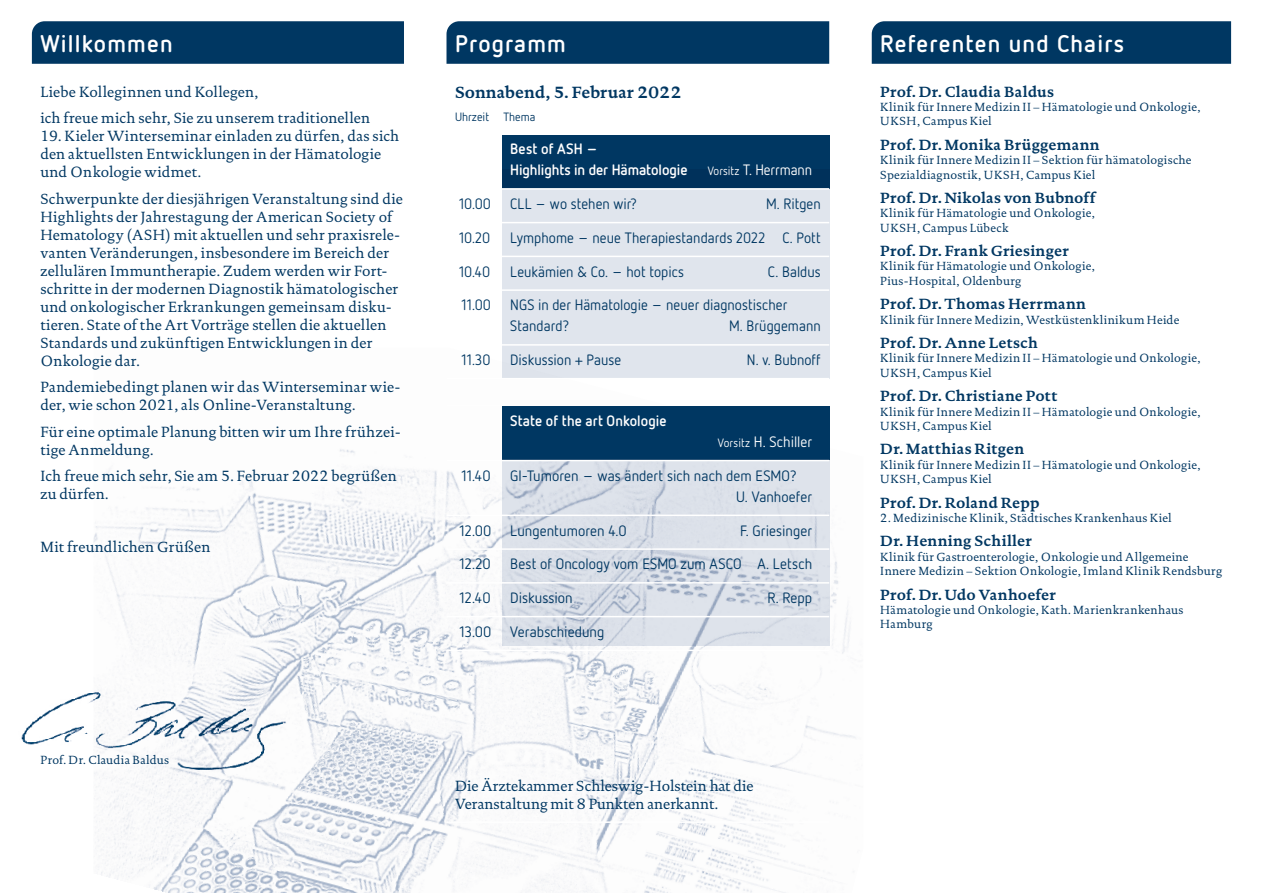
<style>
.page{position:relative;width:1263px;height:893px;background:#fff}
.page>*{position:absolute;margin:0;border:0;box-sizing:border-box;transform-origin:0 0}
.Head{font:700 24px "Netto OT";letter-spacing:.05em;color:#fff}
.t1{font:700 16.5px "DTL Documenta TOT";color:#003762}
.Programm{font:15px/18px "DTL Documenta TOT";letter-spacing:.015em;color:#003762}
.Programm-2{font:15px/21px "Netto OT";letter-spacing:.005em;color:#003762}
.Programm-3{font:700 15px "DTL Documenta TOT";letter-spacing:.015em;color:#003762}
.Programm-4{font:700 15px/21px "Netto OT";color:#fff}
.Programm-5{font:15px "Netto OT";letter-spacing:-.005em;color:#fff}
.Programm-6{font:12px/14.4px "DTL Documenta TOT";letter-spacing:.03em;color:#003762}
.t2{font:12px "Netto OT";color:#003762}
.s1{font-size:12px}
</style>
<div class="page">
<img style="left:94px;top:348px;width:762px;height:545px">
<div style="left:502px;top:406px;width:327px;height:54px;background:#003762"></div>
<svg style="left:502px;top:459px;width:327px;height:187px;background:#d7dde6"></svg>
<div style="left:32px;top:21px;width:372px;height:43px;background:#003762"></div>
<img style="left:21px;top:687px;width:268px;height:91px">
<div style="left:446px;top:21px;width:383px;height:43px;background:#003762"></div>
<div style="left:502px;top:135px;width:327px;height:54px;background:#003762"></div>
<div style="left:502px;top:190px;width:327px;height:188px;background:#e0e5ed"></div>
<hr style="left:446px;top:188px;width:383px;height:2px;background:#fff">
<hr style="left:446px;top:222px;width:383px;height:1px;background:#fff">
<hr style="left:446px;top:256px;width:383px;height:1px;background:#fff">
<hr style="left:446px;top:289px;width:383px;height:2px;background:#fff">
<hr style="left:446px;top:344px;width:383px;height:2px;background:#fff">
<hr style="left:446px;top:378px;width:383px;height:1px;background:#fff">
<hr style="left:446px;top:405px;width:383px;height:1px;background:#fff">
<hr style="left:446px;top:460px;width:383px;height:1px;background:#fff">
<hr style="left:446px;top:515px;width:383px;height:1px;background:#fff">
<hr style="left:446px;top:548px;width:383px;height:2px;background:#fff">
<hr style="left:446px;top:582px;width:383px;height:2px;background:#fff">
<hr style="left:446px;top:616px;width:383px;height:1px;background:#fff">
<hr style="left:446px;top:650px;width:383px;height:1px;background:#fff">
<hr style="left:446px;top:821px;width:383px;height:2px;background:#fff">
<div style="left:872px;top:21px;width:359px;height:43px;background:#003762"></div>
<p class="Head" style="left:40px;top:28px;width:134px">Willkommen</p>
<p class="Programm" style="left:40px;top:82px;width:219px">Liebe Kolleginnen und Kollegen,</p>
<p class="Programm" style="left:40px;top:109px;width:331px">ich freue mich sehr, Sie zu unserem traditionellen</p>
<p class="Programm" style="left:40px;top:127px;width:360px">19. Kieler Winterseminar einladen zu dürfen, das sich den aktuellsten Entwicklungen in der Hämatologie und Onkologie widmet.</p>
<p class="Programm" style="left:40px;top:189px;width:364px">Schwerpunkte der diesjährigen Veranstaltung sind die Highlights der Jahrestagung der American Society of Hematology (ASH) mit aktuellen und sehr praxisrele&shy;vanten Veränderungen, insbesondere im Bereich der zellulären Immuntherapie. Zudem werden wir Fort&shy;schritte in der modernen Diagnostik hämatologischer und onkologischer Erkrankungen gemeinsam disku&shy;tieren. State of the Art Vorträge stellen die aktuellen Standards und zukünftigen Entwicklungen in der Onkologie dar.</p>
<p class="Programm" style="left:40px;top:378px;width:362px">Pandemiebedingt planen wir das Winterseminar wie&shy;der, wie schon 2021, als Online-Veranstaltung.</p>
<p class="Programm" style="left:40px;top:422px;width:362px">Für eine optimale Planung bitten wir um Ihre frühzei&shy;tige Anmeldung.</p>
<p class="Programm" style="left:40px;top:467px;width:358px">Ich freue mich sehr, Sie am 5. Februar 2022 begrüßen zu dürfen.</p>
<p class="Programm" style="left:40px;top:538px;width:171px">Mit freundlichen Grüßen</p>
<p class="Programm-6" style="left:40px;top:753px;width:130px">Prof. Dr. Claudia Baldus</p>
<p class="Head" style="left:455px;top:28px;width:112px">Programm</p>
<p class="t1" style="left:455px;top:82px;width:228px">Sonnabend, 5. Februar 2022</p>
<p class="t2" style="left:455px;top:109px;width:82px">Uhrzeit Thema</p>
<p class="Programm-4" style="left:510px;top:138px;width:179px">Best of ASH –<br>Highlights in der Hämatologie</p>
<p class="Programm-5" style="left:708px;top:161px;width:106px"><span class="s1">Vorsitz</span> T. Herrmann</p>
<p class="Programm-2" style="left:459px;top:193px;width:34px">10.00</p>
<p class="Programm-2" style="left:510px;top:193px;width:128px">CLL – wo stehen wir?</p>
<p class="Programm-2" style="left:766px;top:193px;width:56px">M. Ritgen</p>
<p class="Programm-2" style="left:459px;top:227px;width:33px">10.20</p>
<p class="Programm-2" style="left:510px;top:227px;width:312px">Lymphome – neue Therapiestandards 2022 C. Pott</p>
<p class="Programm-2" style="left:459px;top:261px;width:33px">10.40</p>
<p class="Programm-2" style="left:510px;top:261px;width:175px">Leukämien &amp; Co. – hot topics</p>
<p class="Programm-2" style="left:768px;top:261px;width:54px">C. Baldus</p>
<p class="Programm-2" style="left:462px;top:294px;width:31px">11.00</p>
<p class="Programm-2" style="left:510px;top:294px;width:278px">NGS in der Hämatologie – neuer diagnostischer<br>Standard?</p>
<p class="Programm-2" style="left:729px;top:315px;width:93px">M. Brüggemann</p>
<p class="Programm-2" style="left:462px;top:349px;width:30px">11.30</p>
<p class="Programm-2" style="left:510px;top:349px;width:113px">Diskussion + Pause</p>
<p class="Programm-2" style="left:747px;top:349px;width:75px">N. v. Bubnoff</p>
<p class="Programm-4" style="left:510px;top:410px;width:158px">State of the art Onkologie</p>
<p class="Programm-5" style="left:718px;top:433px;width:96px"><span class="s1">Vorsitz</span> H. Schiller</p>
<p class="Programm-2" style="left:461px;top:465px;width:31px">11.40</p>
<p class="Programm-2" style="left:736px;top:465px;width:77px;text-indent:-226px">GI-Tumoren – was ändert sich nach dem ESMO?<br>U. Vanhoefer</p>
<p class="Programm-2" style="left:460px;top:519px;width:33px">12.00</p>
<p class="Programm-2" style="left:510px;top:519px;width:118px">Lungentumoren 4.0</p>
<p class="Programm-2" style="left:740px;top:519px;width:74px">F. Griesinger</p>
<p class="Programm-2" style="left:460px;top:553px;width:33px">12.20</p>
<p class="Programm-2" style="left:510px;top:553px;width:303px">Best of Oncology vom ESMO zum ASCO A. Letsch</p>
<p class="Programm-2" style="left:460px;top:587px;width:33px">12.40</p>
<p class="Programm-2" style="left:510px;top:587px;width:64px">Diskussion</p>
<p class="Programm-2" style="left:767px;top:587px;width:46px">R. Repp</p>
<p class="Programm-2" style="left:460px;top:621px;width:33px">13.00</p>
<p class="Programm-2" style="left:510px;top:621px;width:96px">Verabschiedung</p>
<p class="Programm" style="left:455px;top:776px;width:300px">Die Ärztekammer Schleswig-Holstein hat die<br>Veranstaltung mit 8 Punkten anerkannt.</p>
<p class="Head" style="left:880px;top:28px;width:245px">Referenten und Chairs</p>
<p class="Programm-3" style="left:880px;top:82px;width:175px">Prof. Dr. Claudia Baldus</p>
<p class="Programm-6" style="left:880px;top:100px;width:322px">Klinik für Innere Medizin II – Hämatologie und Onkologie,<br>UKSH, Campus Kiel</p>
<p class="Programm-3" style="left:880px;top:135px;width:221px">Prof. Dr. Monika Brüggemann</p>
<p class="Programm-6" style="left:880px;top:153px;width:313px">Klinik für Innere Medizin II – Sektion für hämatologische<br>Spezialdiagnostik, UKSH, Campus Kiel</p>
<p class="Programm-3" style="left:880px;top:188px;width:217px">Prof. Dr. Nikolas von Bubnoff</p>
<p class="Programm-6" style="left:880px;top:206px;width:216px">Klinik für Hämatologie und Onkologie,<br>UKSH, Campus Lübeck</p>
<p class="Programm-3" style="left:880px;top:242px;width:190px">Prof. Dr. Frank Griesinger</p>
<p class="Programm-6" style="left:880px;top:259px;width:216px">Klinik für Hämatologie und Onkologie,<br>Pius-Hospital, Oldenburg</p>
<p class="Programm-3" style="left:880px;top:295px;width:207px">Prof. Dr. Thomas Herrmann</p>
<p class="Programm-6" style="left:880px;top:312px;width:301px">Klinik für Innere Medizin, Westküstenklinikum Heide</p>
<p class="Programm-3" style="left:880px;top:334px;width:159px">Prof. Dr. Anne Letsch</p>
<p class="Programm-6" style="left:880px;top:351px;width:322px">Klinik für Innere Medizin II – Hämatologie und Onkologie,<br>UKSH, Campus Kiel</p>
<p class="Programm-3" style="left:880px;top:387px;width:179px">Prof. Dr. Christiane Pott</p>
<p class="Programm-6" style="left:880px;top:404px;width:322px">Klinik für Innere Medizin II – Hämatologie und Onkologie,<br>UKSH, Campus Kiel</p>
<p class="Programm-3" style="left:880px;top:440px;width:145px">Dr. Matthias Ritgen</p>
<p class="Programm-6" style="left:880px;top:457px;width:322px">Klinik für Innere Medizin II – Hämatologie und Onkologie,<br>UKSH, Campus Kiel</p>
<p class="Programm-3" style="left:880px;top:493px;width:161px">Prof. Dr. Roland Repp</p>
<p class="Programm-6" style="left:880px;top:511px;width:293px">2. Medizinische Klinik, Städtisches Krankenhaus Kiel</p>
<p class="Programm-3" style="left:880px;top:532px;width:153px">Dr. Henning Schiller</p>
<p class="Programm-6" style="left:880px;top:549px;width:343px">Klinik für Gastroenterologie, Onkologie und Allgemeine<br>Innere Medizin – Sektion Onkologie, Imland Klinik Rendsburg</p>
<p class="Programm-3" style="left:880px;top:585px;width:177px">Prof. Dr. Udo Vanhoefer</p>
<p class="Programm-6" style="left:880px;top:603px;width:305px">Hämatologie und Onkologie, Kath. Marienkrankenhaus<br>Hamburg</p>
</div>
